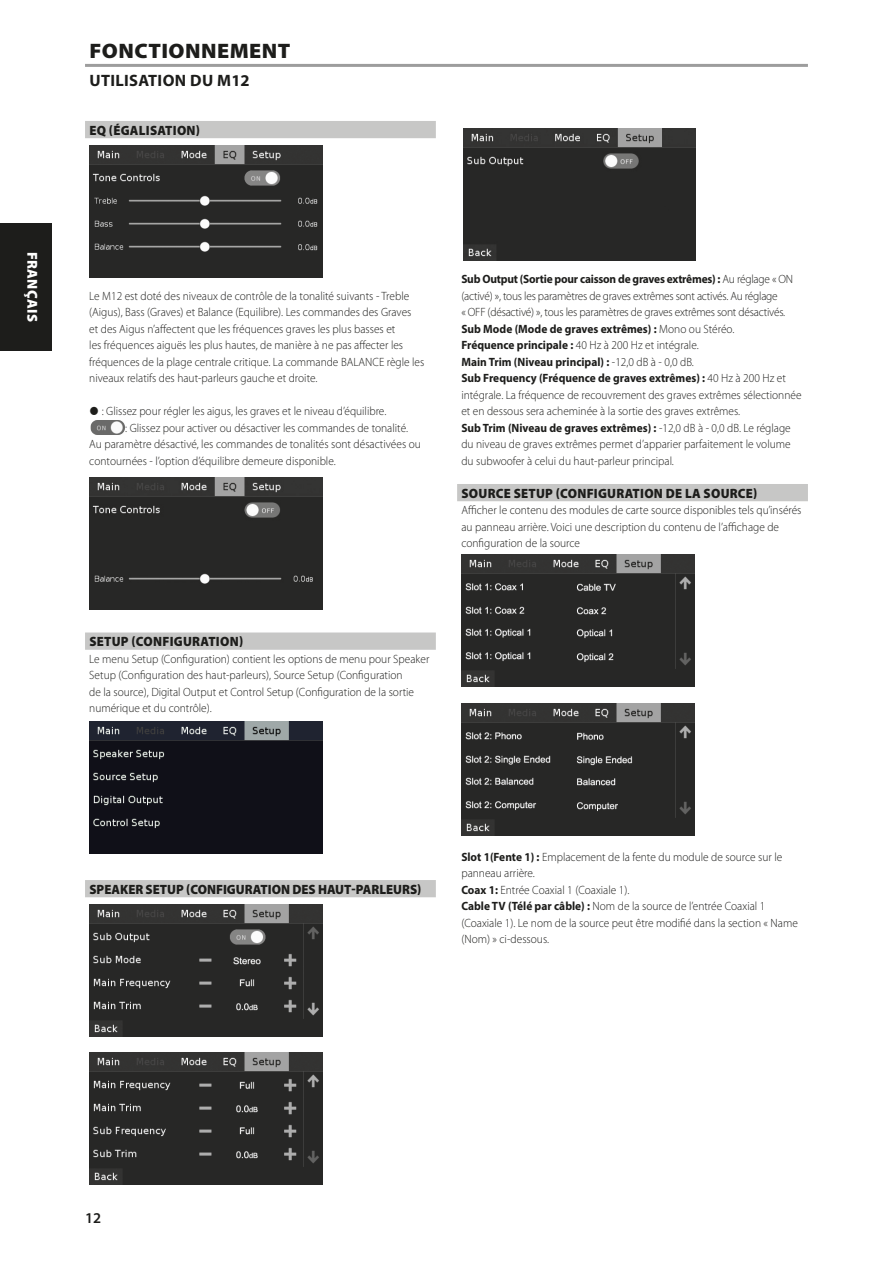
<style>
.page{position:relative;width:893px;height:1263px;background:#fff}
.page>*{position:absolute;margin:0;border:0;box-sizing:border-box;transform-origin:0 0}
.Body_copy_-_header{font:900 21px "Myriad Pro";letter-spacing:.02em;color:#1d1d1b;scale:1.05 1}
.Body_copy_-_header-2{font:700 16.5px "Myriad Pro";letter-spacing:.02em;color:#1d1d1b}
.t1{font:600 15px "Myriad Pro";color:#1d1d1b}
.t2{font:900 14.4px "Myriad Pro";letter-spacing:.02em;color:#fff}
.Body_copy_-_sub-sect{font:900 13.5px "Myriad Pro";letter-spacing:.02em;color:#1d1d1b;scale:.95 1}
.Body_copy_-_sub-sect-2{font:900 13.5px "Myriad Pro";color:#1d1d1b;scale:.95 1}
.Body_copy_-_normal{font:300 12px/16.5px "Myriad Pro";color:#1d1d1b;scale:.95 1}
.Body_copy_-_normal-2{font:300 12px/16.5px "Myriad Pro";letter-spacing:-.02em;color:#1d1d1b;scale:.95 1}
.Body_copy_-_normal-3{font:700 12px "Myriad Pro";color:#1d1d1b;scale:.95 1}
.s1{font-weight:700}
.s2{font-weight:300}
</style>
<div class="page">
<div style="left:85px;top:121px;width:351px;height:17px;background:#c7c7c6"></div>
<div style="left:85px;top:632px;width:351px;height:18px;background:#c7c7c6"></div>
<div style="left:85px;top:880px;width:351px;height:17px;background:#c7c7c6"></div>
<img style="left:90px;top:420px;width:35px;height:15px">
<div style="left:457px;top:484px;width:351px;height:17px;background:#c7c7c6"></div>
<hr style="left:85px;top:64px;width:723px;height:3px;background:#9d9d9d">
<img style="left:89px;top:904px;width:233px;height:132px">
<img style="left:89px;top:1053px;width:233px;height:132px">
<img style="left:463px;top:129px;width:233px;height:132px">
<img style="left:461px;top:555px;width:233px;height:132px">
<img style="left:461px;top:703px;width:233px;height:132px">
<img style="left:89px;top:145px;width:233px;height:132px">
<img style="left:89px;top:478px;width:233px;height:132px">
<img style="left:89px;top:722px;width:233px;height:132px">
<div style="left:0;top:223px;width:51px;height:127px;background:#1d1d1b"></div>
<p class="t2" style="left:42px;top:252px;width:71px;rotate:90deg">FRANÇAIS</p>
<p class="Body_copy_-_header" style="left:90px;top:37px;width:193px">FONCTIONNEMENT</p>
<p class="Body_copy_-_header-2" style="left:89px;top:70px;width:162px">UTILISATION DU M12</p>
<p class="Body_copy_-_sub-sect" style="left:89px;top:121px;width:118px">EQ (ÉGALISATION)</p>
<p class="Body_copy_-_normal" style="left:89px;top:287px;width:354px">Le M12 est doté des niveaux de contrôle de la tonalité suivants - Treble (Aigus), Bass (Graves) et Balance (Equilibre). Les commandes des Graves<br>et des Aigus n’affectent que les fréquences graves les plus basses et<br>les fréquences aiguës les plus hautes, de manière à ne pas affecter les fréquences de la plage centrale critique. La commande BALANCE règle les niveaux relatifs des haut-parleurs gauche et droite.</p>
<p class="Body_copy_-_normal" style="left:102px;top:403px;width:301px">: Glissez pour régler les aigus, les graves et le niveau d’équilibre.</p>
<p class="Body_copy_-_normal" style="left:89px;top:419px;width:351px;text-indent:36px">: Glissez pour activer ou désactiver les commandes de tonalité.<br>Au paramètre désactivé, les commandes de tonalités sont désactivées ou contournées - l’option d’équilibre demeure disponible.</p>
<p class="Body_copy_-_normal-2" style="left:461px;top:271px;width:351px"><span class="s1">Sub Output (Sortie pour caisson de graves extrêmes) :</span> Au réglage « ON (activé) », tous les paramètres de graves extrêmes sont activés. Au réglage<br>« OFF (désactivé) », tous les paramètres de graves extrêmes sont désactivés.</p>
<p class="Body_copy_-_normal-3" style="left:461px;top:321px;width:289px">Sub Mode (Mode de graves extrêmes) : <span class="s2">Mono ou Stéréo.</span></p>
<p class="Body_copy_-_normal" style="left:461px;top:337px;width:251px"><span class="s1">Fréquence principale :</span> 40 Hz à 200 Hz et intégrale.</p>
<p class="Body_copy_-_normal-3" style="left:461px;top:354px;width:246px">Main Trim (Niveau principal) : <span class="s2">-12,0 dB à - 0,0 dB.</span></p>
<p class="Body_copy_-_normal" style="left:461px;top:370px;width:360px"><span class="s1">Sub Frequency (Fréquence de graves extrêmes) :</span> 40 Hz à 200 Hz et intégrale. La fréquence de recouvrement des graves extrêmes sélectionnée et en dessous sera acheminée à la sortie des graves extrêmes.</p>
<p class="Body_copy_-_normal" style="left:461px;top:419px;width:348px;text-align:justify"><span class="s1">Sub Trim (Niveau de graves extrêmes) :</span> -12,0 dB à - 0,0 dB. Le réglage du niveau de graves extrêmes permet d’apparier parfaitement le volume du subwoofer à celui du haut-parleur principal.</p>
<p class="Body_copy_-_sub-sect" style="left:461px;top:484px;width:313px">SOURCE SETUP (CONFIGURATION DE LA SOURCE)</p>
<p class="Body_copy_-_normal" style="left:461px;top:502px;width:360px">Afficher le contenu des modules de carte source disponibles tels qu’insérés au panneau arrière. Voici une description du contenu de l’affichage de configuration de la source</p>
<p class="Body_copy_-_sub-sect" style="left:89px;top:632px;width:163px">SETUP (CONFIGURATION)</p>
<p class="Body_copy_-_normal" style="left:89px;top:650px;width:359px">Le menu Setup (Configuration) contient les options de menu pour Speaker Setup (Configuration des haut-parleurs), Source Setup (Configuration<br>de la source), Digital Output et Control Setup (Configuration de la sortie numérique et du contrôle).</p>
<p class="Body_copy_-_sub-sect-2" style="left:89px;top:880px;width:351px">SPEAKER SETUP (CONFIGURATION DES HAUT-PARLEURS)</p>
<p class="Body_copy_-_normal" style="left:461px;top:848px;width:339px"><span class="s1">Slot 1(Fente 1) :</span> Emplacement de la fente du module de source sur le panneau arrière.</p>
<p class="Body_copy_-_normal" style="left:461px;top:881px;width:178px"><span class="s1">Coax 1:</span> Entrée Coaxial 1 (Coaxiale 1).</p>
<p class="Body_copy_-_normal" style="left:461px;top:898px;width:356px"><span class="s1">Cable TV (Télé par câble) :</span> Nom de la source de l’entrée Coaxial 1 (Coaxiale 1). Le nom de la source peut être modifié dans la section « Name (Nom) » ci-dessous.</p>
<p class="t1" style="left:85px;top:1208px;width:18px">12</p>
</div>
